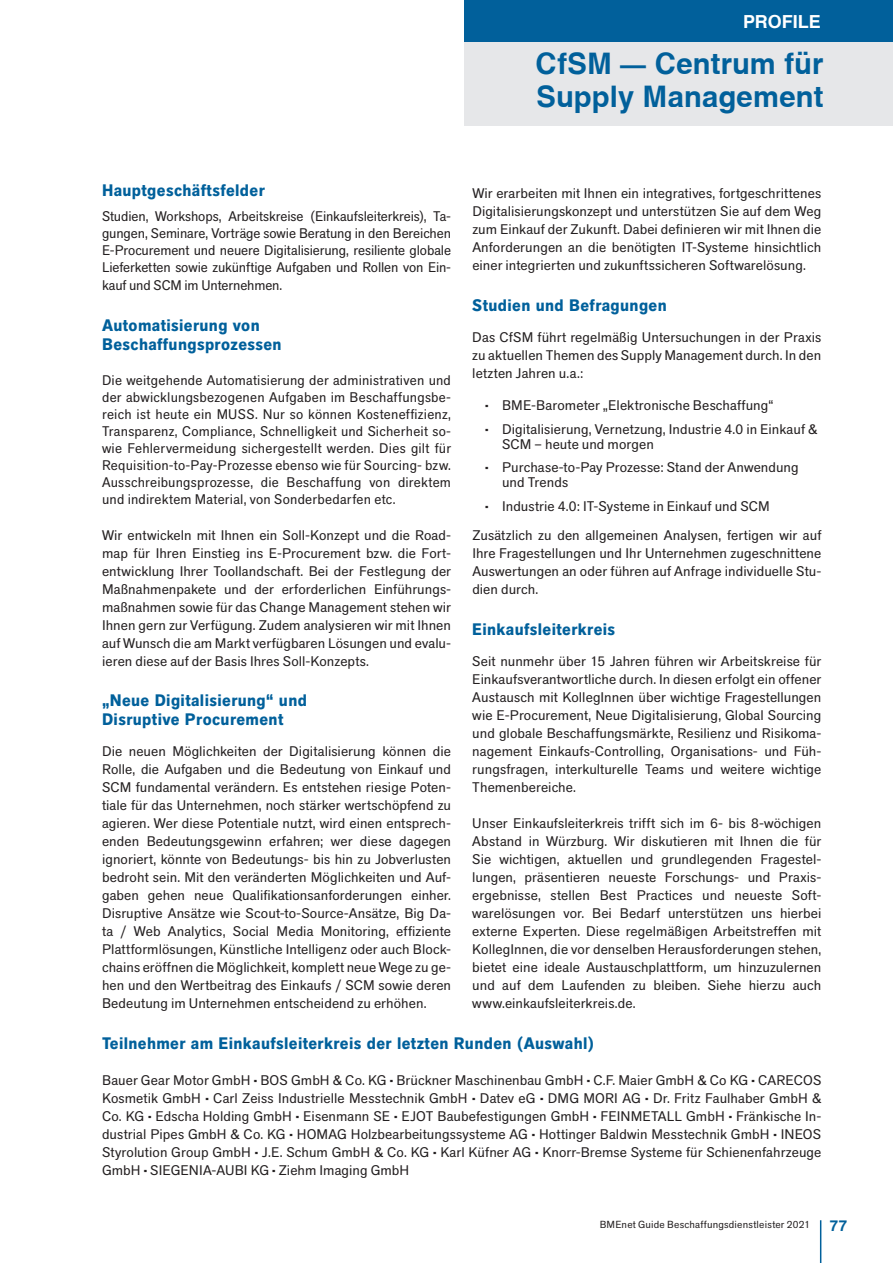
<style>
.page{position:relative;width:893px;height:1263px;background:#fff}
.page>*{position:absolute;margin:0;border:0;box-sizing:border-box;transform-origin:0 0}
.Naslov_Firmenprofil{font:700 29.7px/32.4px "Swansea";letter-spacing:.005em;color:#01609b}
.t1{font:700 18px "Swansea";letter-spacing:-.005em;color:#fff}
.naslovi_teksta{font:700 condensed 16.5px/19.8px "Akzid Grtsk Next";letter-spacing:.02em;color:#01609b;scale:1.12 1}
.t2{font:700 15px "Swansea";color:#01609b}
.tekst{font:condensed 13.8px/18px "Akzid Grtsk Next";letter-spacing:.005em;color:#231f20;text-align:justify;scale:1.19 1}
.naslovi_teksta-2{font:condensed 13.8px/17.1px "Akzid Grtsk Next";letter-spacing:.01em;color:#231f20;text-align:justify;scale:1.15 1}
.t3{font:condensed 10.2px "Akzid Grtsk Next";letter-spacing:.02em;color:#231f20;scale:1.19 1}
.s1{font-size:26.4px}
</style>
<div class="page">
<div style="left:464px;top:42px;width:429px;height:84px;background:#e6e7e9"></div>
<div style="left:464px;top:0;width:429px;height:42px;background:#01609b"></div>
<hr style="left:820px;top:1220px;width:1px;height:43px;background:#01609b">
<h2 class="t1" style="left:743px;top:11px;width:79px">PROFILE</h2>
<p class="Naslov_Firmenprofil" style="left:536px;top:47px;width:289px">CfSM <span class="s1">–</span> Centrum für<br>Supply Management</p>
<p class="naslovi_teksta" style="left:102px;top:180px;width:147px">Hauptgeschäftsfelder</p>
<p class="naslovi_teksta-2" style="left:102px;top:208px;width:305px">Studien, Workshops, Arbeitskreise (Einkaufsleiterkreis), Ta&shy;gungen, Seminare, Vorträge sowie Beratung in den Bereichen E-Procurement und neuere Digitalisierung, resiliente globale Lieferketten sowie zukünftige Aufgaben und Rollen von Ein&shy;kauf und SCM im Unternehmen.</p>
<p class="naslovi_teksta" style="left:102px;top:315px;width:162px">Automatisierung von<br>Beschaffungsprozessen</p>
<p class="naslovi_teksta-2" style="left:102px;top:371px;width:305px">Die weitgehende Automatisierung der administrativen und der abwicklungsbezogenen Aufgaben im Beschaffungsbe&shy;reich ist heute ein MUSS. Nur so können Kosteneffizienz, Transparenz, Compliance, Schnelligkeit und Sicherheit so&shy;wie Fehlervermeidung sichergestellt werden. Dies gilt für Requisition-to-Pay-Prozesse ebenso wie für Sourcing- bzw.<br>Ausschreibungsprozesse, die Beschaffung von direktem und indirektem Material, von Sonderbedarfen etc.</p>
<p class="tekst" style="left:102px;top:526px;width:295px">Wir entwickeln mit Ihnen ein Soll-Konzept und die Road&shy;map für Ihren Einstieg ins E-Procurement bzw. die Fort&shy;entwicklung Ihrer Toollandschaft. Bei der Festlegung der Maßnahmenpakete und der erforderlichen Einführungs&shy;maßnahmen sowie für das Change Management stehen wir Ihnen gern zur Verfügung. Zudem analysieren wir mit Ihnen auf Wunsch die am Markt verfügbaren Lösungen und evalu&shy;ieren diese auf der Basis Ihres Soll-Konzepts.</p>
<p class="naslovi_teksta" style="left:102px;top:690px;width:184px">„Neue Digitalisierung“ und<br>Disruptive Procurement</p>
<p class="tekst" style="left:102px;top:742px;width:295px">Die neuen Möglichkeiten der Digitalisierung können die Rolle, die Aufgaben und die Bedeutung von Einkauf und SCM fundamental verändern. Es entstehen riesige Poten&shy;tiale für das Unternehmen, noch stärker wertschöpfend zu agieren. Wer diese Potentiale nutzt, wird einen entsprech&shy;enden Bedeutungsgewinn erfahren; wer diese dagegen ignoriert, könnte von Bedeutungs- bis hin zu Jobverlusten bedroht sein. Mit den veränderten Möglichkeiten und Auf&shy;gaben gehen neue Qualifikationsanforderungen einher.<br>Disruptive Ansätze wie Scout-to-Source-Ansätze, Big Da&shy;ta / Web Analytics, Social Media Monitoring, effiziente Plattformlösungen, Künstliche Intelligenz oder auch Block&shy;chains eröffnen die Möglichkeit, komplett neue Wege zu ge&shy;hen und den Wertbeitrag des Einkaufs / SCM sowie deren Bedeutung im Unternehmen entscheidend zu erhöhen.</p>
<p class="tekst" style="left:472px;top:184px;width:295px">Wir erarbeiten mit Ihnen ein integratives, fortgeschrittenes Digitalisierungskonzept und unterstützen Sie auf dem Weg zum Einkauf der Zukunft. Dabei definieren wir mit Ihnen die Anforderungen an die benötigten IT-Systeme hinsichtlich einer integrierten und zukunftssicheren Softwarelösung.</p>
<p class="naslovi_teksta" style="left:472px;top:295px;width:175px">Studien und Befragungen</p>
<p class="tekst" style="left:472px;top:328px;width:295px">Das CfSM führt regelmäßig Untersuchungen in der Praxis zu aktuellen Themen des Supply Management durch. In den letzten Jahren u.a.:</p>
<p class="tekst" style="left:485px;top:396px;width:244px">• BME-Barometer „Elektronische Beschaffung“</p>
<p class="tekst" style="left:502px;top:421px;width:266px;line-height:15px;text-indent:-17px">• Digitalisierung, Vernetzung, Industrie 4.0 in Einkauf &amp;<br>SCM – heute und morgen</p>
<p class="tekst" style="left:502px;top:460px;width:251px;line-height:15px;text-indent:-17px">• Purchase-to-Pay Prozesse: Stand der Anwendung und Trends</p>
<p class="tekst" style="left:485px;top:497px;width:241px">• Industrie 4.0: IT-Systeme in Einkauf und SCM</p>
<p class="tekst" style="left:472px;top:526px;width:295px">Zusätzlich zu den allgemeinen Analysen, fertigen wir auf Ihre Fragestellungen und Ihr Unternehmen zugeschnittene Auswertungen an oder führen auf Anfrage individuelle Stu&shy;dien durch.</p>
<p class="naslovi_teksta" style="left:472px;top:619px;width:129px">Einkaufsleiterkreis</p>
<p class="tekst" style="left:472px;top:652px;width:295px">Seit nunmehr über 15 Jahren führen wir Arbeitskreise für Einkaufsverantwortliche durch. In diesen erfolgt ein offener Austausch mit KollegInnen über wichtige Fragestellungen wie E-Procurement, Neue Digitalisierung, Global Sourcing und globale Beschaffungsmärkte, Resilienz und Risikoma&shy;nagement Einkaufs-Controlling, Organisations- und Füh&shy;rungsfragen, interkulturelle Teams und weitere wichtige Themenbereiche.</p>
<p class="tekst" style="left:472px;top:814px;width:295px">Unser Einkaufsleiterkreis trifft sich im 6- bis 8-wöchigen Abstand in Würzburg. Wir diskutieren mit Ihnen die für Sie wichtigen, aktuellen und grundlegenden Fragestel&shy;lungen, präsentieren neueste Forschungs- und Praxis&shy;ergebnisse, stellen Best Practices und neueste Soft&shy;warelösungen vor. Bei Bedarf unterstützen uns hierbei externe Experten. Diese regelmäßigen Arbeitstreffen mit KollegInnen, die vor denselben Herausforderungen stehen, bietet eine ideale Austauschplattform, um hinzuzulernen und auf dem Laufenden zu bleiben. Siehe hierzu auch www.einkaufsleiterkreis.de.</p>
<p class="naslovi_teksta" style="left:102px;top:1033px;width:441px">Teilnehmer am Einkaufsleiterkreis der letzten Runden (Auswahl)</p>
<p class="tekst" style="left:102px;top:1071px;width:606px">Bauer Gear Motor GmbH • BOS GmbH &amp; Co. KG • Brückner Maschinenbau GmbH • C.F. Maier GmbH &amp; Co KG • CARECOS Kosmetik GmbH • Carl Zeiss Industrielle Messtechnik GmbH • Datev eG • DMG MORI AG • Dr. Fritz Faulhaber GmbH &amp; Co. KG • Edscha Holding GmbH • Eisenmann SE • EJOT Baubefestigungen GmbH • FEINMETALL GmbH • Fränkische In&shy;dustrial Pipes GmbH &amp; Co. KG • HOMAG Holzbearbeitungssysteme AG • Hottinger Baldwin Messtechnik GmbH • INEOS Styrolution Group GmbH • J.E. Schum GmbH &amp; Co. KG • Karl Küfner AG • Knorr-Bremse Systeme für Schienenfahrzeuge GmbH • SIEGENIA-AUBI KG • Ziehm Imaging GmbH</p>
<p class="t3" style="left:600px;top:1219px;width:178px">BMEnet Guide Beschaffungsdienstleister 2021</p>
<p class="t2" style="left:830px;top:1217px;width:19px">77</p>
</div>
